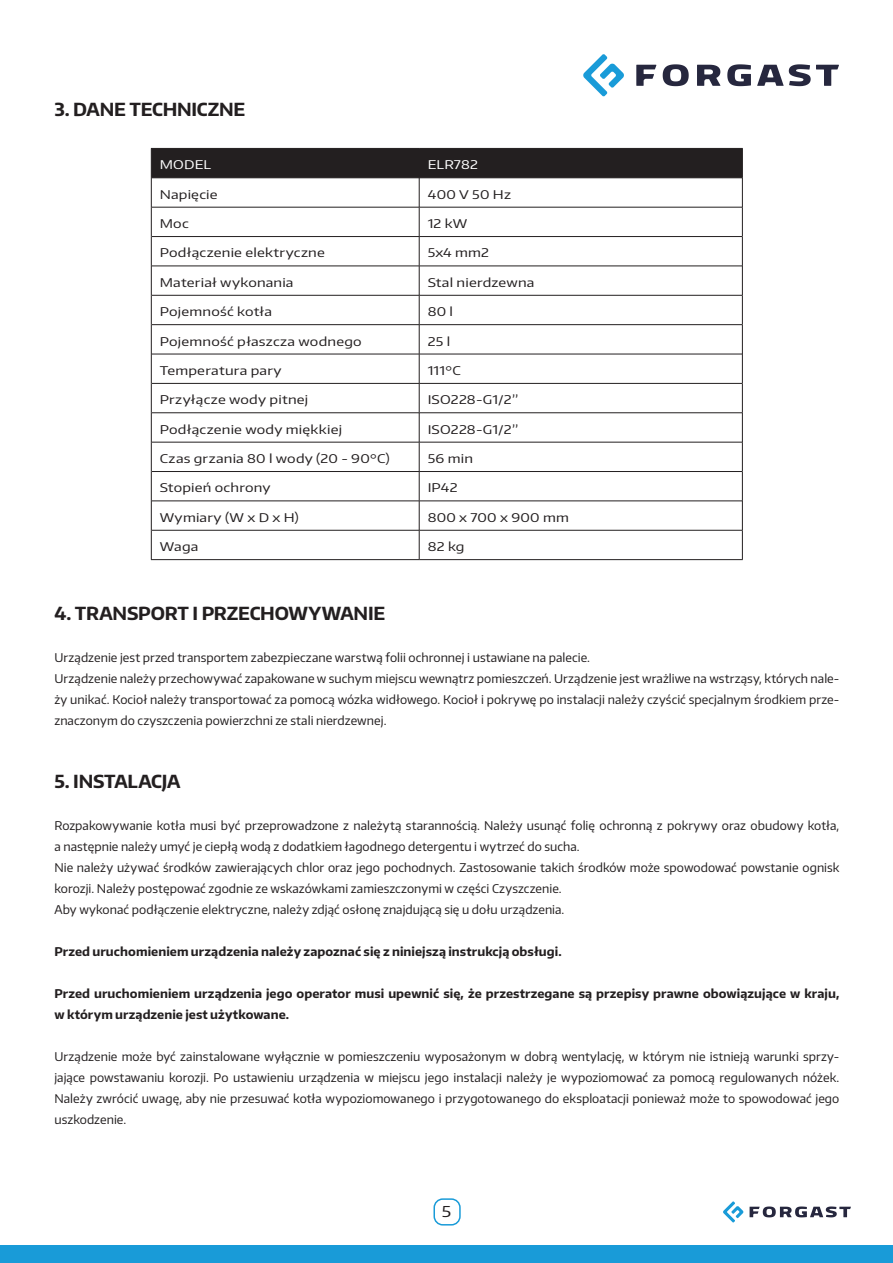
<style>
.page{position:relative;width:893px;height:1263px;background:#fff}
.page>*{position:absolute;margin:0;border:0;box-sizing:border-box;transform-origin:0 0}
.t1{font:700 18px "Encode Sans";letter-spacing:-.015em;color:#231f20}
.Styl_akapitowy_1{font:15px "Encode Sans";color:#231f20;scale:1.19 1}
.Styl_akapitowy_1-2{font:12px/21px "Encode Sans";letter-spacing:.005em;color:#231f20;text-align:justify}
.Styl_akapitowy_1-3{font:12px "Encode Sans";letter-spacing:.005em;color:#231f20;scale:1.19 1}
.t2{font:700 12px/21px "Encode Sans";letter-spacing:.005em;color:#231f20}
.Styl_akapitowy_1-4{font:12px "Encode Sans";letter-spacing:.01em;color:#fff;scale:1.19 1}
</style>
<div class="page">
<svg style="left:583px;top:54px;width:41px;height:43px"></svg>
<svg style="left:636px;top:65px;width:20px;height:21px"></svg>
<svg style="left:663px;top:64px;width:26px;height:22px"></svg>
<svg style="left:697px;top:65px;width:23px;height:21px"></svg>
<svg style="left:727px;top:64px;width:24px;height:22px"></svg>
<svg style="left:757px;top:64px;width:82px;height:22px"></svg>
<div style="left:0;top:1246px;width:893px;height:17px;background:#199bd8"></div>
<svg style="left:723px;top:1201px;width:21px;height:21px"></svg>
<svg style="left:750px;top:1206px;width:101px;height:11px"></svg>
<div style="left:433px;top:1198px;width:28px;height:27px;border:2px solid #199bd8;border-radius:9px"></div>
<svg style="left:151px;top:148px;width:592px;height:411px"></svg>
<hr style="left:151px;top:559px;width:268px;height:1px;background:#231f20">
<hr style="left:419px;top:559px;width:324px;height:1px;background:#231f20">
<p class="t1" style="left:54px;top:98px;width:192px">3. DANE TECHNICZNE</p>
<p class="Styl_akapitowy_1-4" style="left:160px;top:157px;width:45px">MODEL</p>
<p class="Styl_akapitowy_1-4" style="left:428px;top:157px;width:44px">ELR782</p>
<p class="Styl_akapitowy_1-3" style="left:160px;top:186px;width:50px">Napięcie</p>
<p class="Styl_akapitowy_1-3" style="left:428px;top:186px;width:72px">400 V 50 Hz</p>
<p class="Styl_akapitowy_1-3" style="left:160px;top:216px;width:26px">Moc</p>
<p class="Styl_akapitowy_1-3" style="left:428px;top:216px;width:35px">12 kW</p>
<p class="Styl_akapitowy_1-3" style="left:160px;top:245px;width:140px">Podłączenie elektryczne</p>
<p class="Styl_akapitowy_1-3" style="left:428px;top:245px;width:53px">5x4 mm2</p>
<p class="Styl_akapitowy_1-3" style="left:160px;top:274px;width:114px">Materiał wykonania</p>
<p class="Styl_akapitowy_1-3" style="left:428px;top:274px;width:91px">Stal nierdzewna</p>
<p class="Styl_akapitowy_1-3" style="left:160px;top:304px;width:96px">Pojemność kotła</p>
<p class="Styl_akapitowy_1-3" style="left:428px;top:304px;width:23px">80 l</p>
<p class="Styl_akapitowy_1-3" style="left:160px;top:333px;width:171px">Pojemność płaszcza wodnego</p>
<p class="Styl_akapitowy_1-3" style="left:428px;top:333px;width:20px">25 l</p>
<p class="Styl_akapitowy_1-3" style="left:160px;top:362px;width:104px">Temperatura pary</p>
<p class="Styl_akapitowy_1-3" style="left:428px;top:362px;width:29px">111°C</p>
<p class="Styl_akapitowy_1-3" style="left:160px;top:392px;width:126px">Przyłącze wody pitnej</p>
<p class="Styl_akapitowy_1-3" style="left:428px;top:392px;width:78px">ISO228-G1/2”</p>
<p class="Styl_akapitowy_1-3" style="left:160px;top:421px;width:155px">Podłączenie wody miękkiej</p>
<p class="Styl_akapitowy_1-3" style="left:428px;top:421px;width:78px">ISO228-G1/2”</p>
<p class="Styl_akapitowy_1-3" style="left:160px;top:451px;width:195px">Czas grzania 80 l wody (20 - 90°C)</p>
<p class="Styl_akapitowy_1-3" style="left:428px;top:451px;width:40px">56 min</p>
<p class="Styl_akapitowy_1-3" style="left:160px;top:480px;width:95px">Stopień ochrony</p>
<p class="Styl_akapitowy_1-3" style="left:428px;top:480px;width:27px">IP42</p>
<p class="Styl_akapitowy_1-3" style="left:160px;top:509px;width:118px">Wymiary (W x D x H)</p>
<p class="Styl_akapitowy_1-3" style="left:428px;top:509px;width:120px">800 x 700 x 900 mm</p>
<p class="Styl_akapitowy_1-3" style="left:160px;top:539px;width:34px">Waga</p>
<p class="Styl_akapitowy_1-3" style="left:428px;top:539px;width:32px">82 kg</p>
<p class="t1" style="left:54px;top:602px;width:332px">4. TRANSPORT I PRZECHOWYWANIE</p>
<p class="Styl_akapitowy_1-2" style="left:54px;top:647px;width:537px">Urządzenie jest przed transportem zabezpieczane warstwą folii ochronnej i ustawiane na palecie.</p>
<p class="Styl_akapitowy_1-2" style="left:54px;top:668px;width:786px">Urządzenie należy przechowywać zapakowane w suchym miejscu wewnątrz pomieszczeń. Urządzenie jest wrażliwe na wstrząsy, których nale&shy;ży unikać. Kocioł należy transportować za pomocą wózka widłowego. Kocioł i pokrywę po instalacji należy czyścić specjalnym środkiem prze&shy;znaczonym do czyszczenia powierzchni ze stali nierdzewnej.</p>
<p class="t1" style="left:54px;top:770px;width:128px">5. INSTALACJA</p>
<p class="Styl_akapitowy_1-2" style="left:54px;top:815px;width:786px">Rozpakowywanie kotła musi być przeprowadzone z należytą starannością. Należy usunąć folię ochronną z pokrywy oraz obudowy kotła, a następnie należy umyć je ciepłą wodą z dodatkiem łagodnego detergentu i wytrzeć do sucha.</p>
<p class="Styl_akapitowy_1-2" style="left:54px;top:857px;width:786px">Nie należy używać środków zawierających chlor oraz jego pochodnych. Zastosowanie takich środków może spowodować powstanie ognisk korozji. Należy postępować zgodnie ze wskazówkami zamieszczonymi w części Czyszczenie.</p>
<p class="Styl_akapitowy_1-2" style="left:54px;top:899px;width:511px">Aby wykonać podłączenie elektryczne, należy zdjąć osłonę znajdującą się u dołu urządzenia.</p>
<p class="t2" style="left:54px;top:941px;width:509px">Przed uruchomieniem urządzenia należy zapoznać się z niniejszą instrukcją obsługi.</p>
<p class="t2" style="left:54px;top:983px;width:786px">Przed uruchomieniem urządzenia jego operator musi upewnić się, że przestrzegane są przepisy prawne obowiązujące w kraju, w którym urządzenie jest użytkowane.</p>
<p class="Styl_akapitowy_1-2" style="left:54px;top:1046px;width:786px">Urządzenie może być zainstalowane wyłącznie w pomieszczeniu wyposażonym w dobrą wentylację, w którym nie istnieją warunki sprzy&shy;jające powstawaniu korozji. Po ustawieniu urządzenia w miejscu jego instalacji należy je wypoziomować za pomocą regulowanych nóżek.<br>Należy zwrócić uwagę, aby nie przesuwać kotła wypoziomowanego i przygotowanego do eksploatacji ponieważ może to spowodować jego uszkodzenie.</p>
<p class="Styl_akapitowy_1" style="left:442px;top:1202px;width:9px">5</p>
</div>
